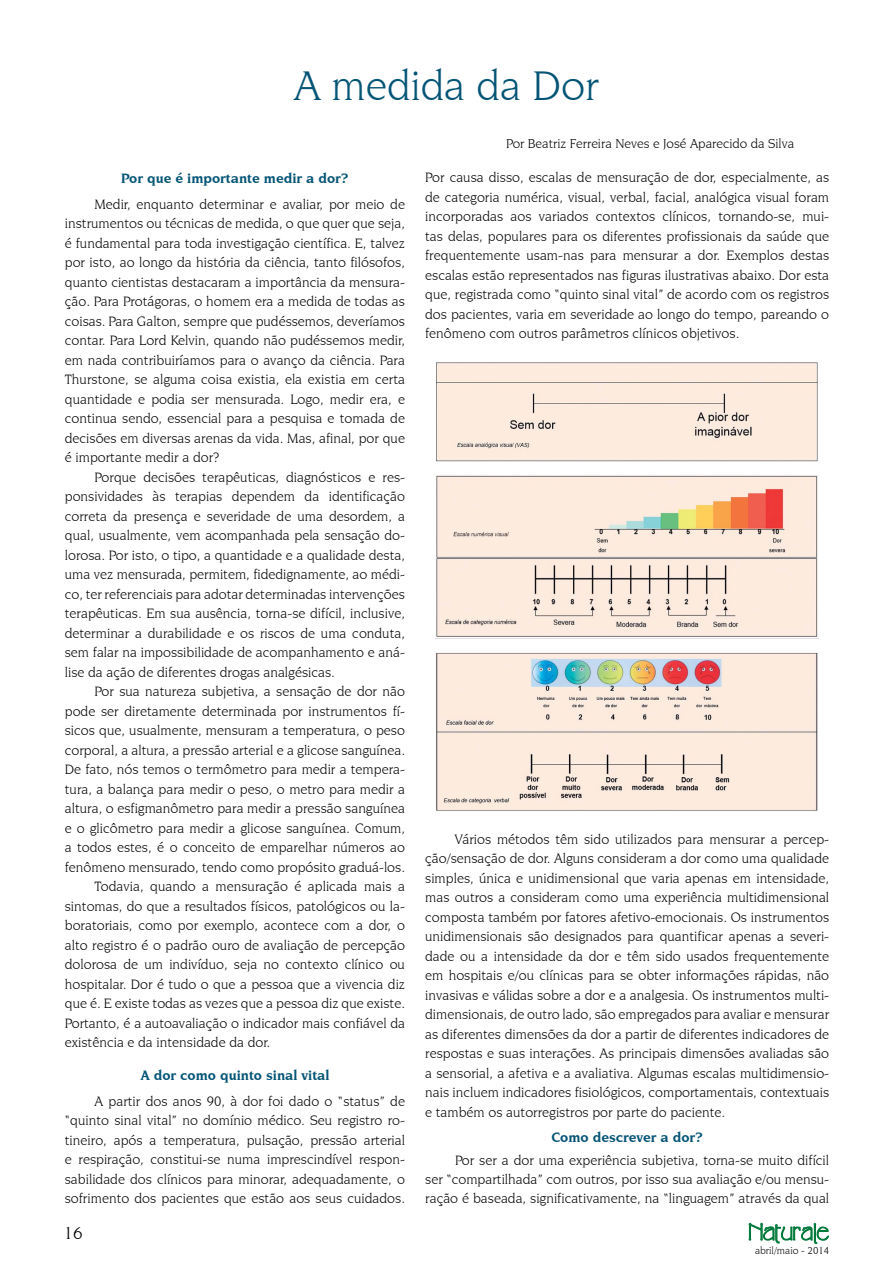
<style>
.page{position:relative;width:893px;height:1276px;background:#fff}
.page>*{position:absolute;margin:0;border:0;box-sizing:border-box;transform-origin:0 0}
.t1{font:43.5px "Novarese IT Cby BT";color:#045476}
.t2{font:24px "Cricket";letter-spacing:.01em;color:#00793a}
.t3{font:18px "Novarese IT Cby BT";color:#000}
.t4{font:14.25px/19.5px "Novarese IT Cby BT";color:#000;text-align:justify}
.t5{font:700 14.25px "Novarese IT Cby BT";color:#045476}
.t6{font:13.5px "Novarese IT Cby BT";color:#000}
.t7{font:10.5px "Novarese IT Cby BT";color:#000}
</style>
<div class="page">
<svg style="left:749px;top:1222px;width:80px;height:22px"></svg>
<img style="left:436px;top:362px;width:382px;height:100px">
<img style="left:436px;top:475px;width:382px;height:162px">
<img style="left:436px;top:652px;width:382px;height:159px">
<h1 class="t1" style="left:294px;top:60px;width:306px">A medida da Dor</h1>
<p class="t5" style="left:121px;top:170px;width:229px">Por que é importante medir a dor?</p>
<p class="t4" style="left:65px;top:194px;width:342px;text-indent:30px">Medir, enquanto determinar e avaliar, por meio de instrumentos ou técnicas de medida, o que quer que seja, é fundamental para toda investigação científica. E, talvez por isto, ao longo da história da ciência, tanto filósofos, quanto cientistas destacaram a importância da mensura&shy;ção. Para Protágoras, o homem era a medida de todas as coisas. Para Galton, sempre que pudéssemos, deveríamos contar. Para Lord Kelvin, quando não pudéssemos medir, em nada contribuiríamos para o avanço da ciência. Para Thurstone, se alguma coisa existia, ela existia em certa quantidade e podia ser mensurada. Logo, medir era, e continua sendo, essencial para a pesquisa e tomada de decisões em diversas arenas da vida. Mas, afinal, por que é importante medir a dor?</p>
<p class="t4" style="left:65px;top:467px;width:342px;text-indent:30px">Porque decisões terapêuticas, diagnósticos e res&shy;ponsividades às terapias dependem da identificação correta da presença e severidade de uma desordem, a qual, usualmente, vem acompanhada pela sensação do&shy;lorosa. Por isto, o tipo, a quantidade e a qualidade desta, uma vez mensurada, permitem, fidedignamente, ao médi&shy;co, ter referenciais para adotar determinadas intervenções terapêuticas. Em sua ausência, torna-se difícil, inclusive, determinar a durabilidade e os riscos de uma conduta, sem falar na impossibilidade de acompanhamento e aná&shy;lise da ação de diferentes drogas analgésicas.</p>
<p class="t4" style="left:95px;top:682px;width:312px">Por sua natureza subjetiva, a sensação de dor não</p>
<p class="t4" style="left:65px;top:701px;width:342px">pode ser diretamente determinada por instrumentos fí-</p>
<p class="t4" style="left:65px;top:721px;width:342px">sicos que, usualmente, mensuram a temperatura, o peso</p>
<p class="t4" style="left:65px;top:740px;width:342px">corporal, a altura, a pressão arterial e a glicose sanguínea.</p>
<p class="t4" style="left:65px;top:760px;width:342px">De fato, nós temos o termômetro para medir a tempera-</p>
<p class="t4" style="left:65px;top:779px;width:342px">tura, a balança para medir o peso, o metro para medir a</p>
<p class="t4" style="left:65px;top:799px;width:342px">altura, o esfigmanômetro para medir a pressão sanguínea</p>
<p class="t4" style="left:65px;top:818px;width:342px">e o glicômetro para medir a glicose sanguínea. Comum,</p>
<p class="t4" style="left:65px;top:838px;width:342px">a todos estes, é o conceito de emparelhar números ao</p>
<p class="t4" style="left:65px;top:857px;width:342px">fenômeno mensurado, tendo como propósito graduá-los.</p>
<p class="t4" style="left:95px;top:877px;width:312px">Todavia, quando a mensuração é aplicada mais a</p>
<p class="t4" style="left:65px;top:896px;width:342px">sintomas, do que a resultados físicos, patológicos ou la-</p>
<p class="t4" style="left:65px;top:916px;width:342px">boratoriais, como por exemplo, acontece com a dor, o</p>
<p class="t4" style="left:65px;top:935px;width:342px">alto registro é o padrão ouro de avaliação de percepção</p>
<p class="t4" style="left:65px;top:955px;width:342px">dolorosa de um indivíduo, seja no contexto clínico ou</p>
<p class="t4" style="left:65px;top:974px;width:342px">hospitalar. Dor é tudo o que a pessoa que a vivencia diz</p>
<p class="t4" style="left:65px;top:994px;width:342px">que é. E existe todas as vezes que a pessoa diz que existe.</p>
<p class="t4" style="left:65px;top:1013px;width:342px">Portanto, é a autoavaliação o indicador mais confiável da</p>
<p class="t4" style="left:65px;top:1033px;width:207px">existência e da intensidade da dor.</p>
<p class="t5" style="left:140px;top:1066px;width:191px">A dor como quinto sinal vital</p>
<p class="t4" style="left:65px;top:1091px;width:342px;text-indent:30px">A partir dos anos 90, à dor foi dado o “status” de “quinto sinal vital” no domínio médico. Seu registro ro&shy;tineiro, após a temperatura, pulsação, pressão arterial e respiração, constitui-se numa imprescindível respon&shy;sabilidade dos clínicos para minorar, adequadamente, o sofrimento dos pacientes que estão aos seus cuidados.</p>
<p class="t3" style="left:64px;top:1222px;width:20px">16</p>
<p class="t6" style="left:506px;top:136px;width:290px">Por Beatriz Ferreira Neves e José Aparecido da Silva</p>
<p class="t4" style="left:425px;top:168px;width:405px">Por causa disso, escalas de mensuração de dor, especialmente, as de categoria numérica, visual, verbal, facial, analógica visual foram incorporadas aos variados contextos clínicos, tornando-se, mui&shy;tas delas, populares para os diferentes profissionais da saúde que frequentemente usam-nas para mensurar a dor. Exemplos destas escalas estão representados nas figuras ilustrativas abaixo. Dor esta que, registrada como “quinto sinal vital” de acordo com os registros dos pacientes, varia em severidade ao longo do tempo, pareando o fenômeno com outros parâmetros clínicos objetivos.</p>
<p class="t4" style="left:425px;top:829px;width:405px;text-indent:30px">Vários métodos têm sido utilizados para mensurar a percep&shy;ção/sensação de dor. Alguns consideram a dor como uma qualidade simples, única e unidimensional que varia apenas em intensidade, mas outros a consideram como uma experiência multidimensional composta também por fatores afetivo-emocionais. Os instrumentos unidimensionais são designados para quantificar apenas a severi&shy;dade ou a intensidade da dor e têm sido usados frequentemente em hospitais e/ou clínicas para se obter informações rápidas, não invasivas e válidas sobre a dor e a analgesia. Os instrumentos multi&shy;dimensionais, de outro lado, são empregados para avaliar e mensurar as diferentes dimensões da dor a partir de diferentes indicadores de respostas e suas interações. As principais dimensões avaliadas são a sensorial, a afetiva e a avaliativa. Algumas escalas multidimensio&shy;nais incluem indicadores fisiológicos, comportamentais, contextuais e também os autorregistros por parte do paciente.</p>
<p class="t5" style="left:551px;top:1128px;width:153px">Como descrever a dor?</p>
<p class="t4" style="left:425px;top:1150px;width:405px;line-height:19px;text-indent:30px">Por ser a dor uma experiência subjetiva, torna-se muito difícil ser “compartilhada” com outros, por isso sua avaliação e/ou mensu&shy;ração é baseada, significativamente, na “linguagem” através da qual</p>
<h2 class="t2" style="left:749px;top:1219px;width:82px">Naturale</h2>
<p class="t7" style="left:755px;top:1244px;width:76px">abril/maio - 2014</p>
</div>
